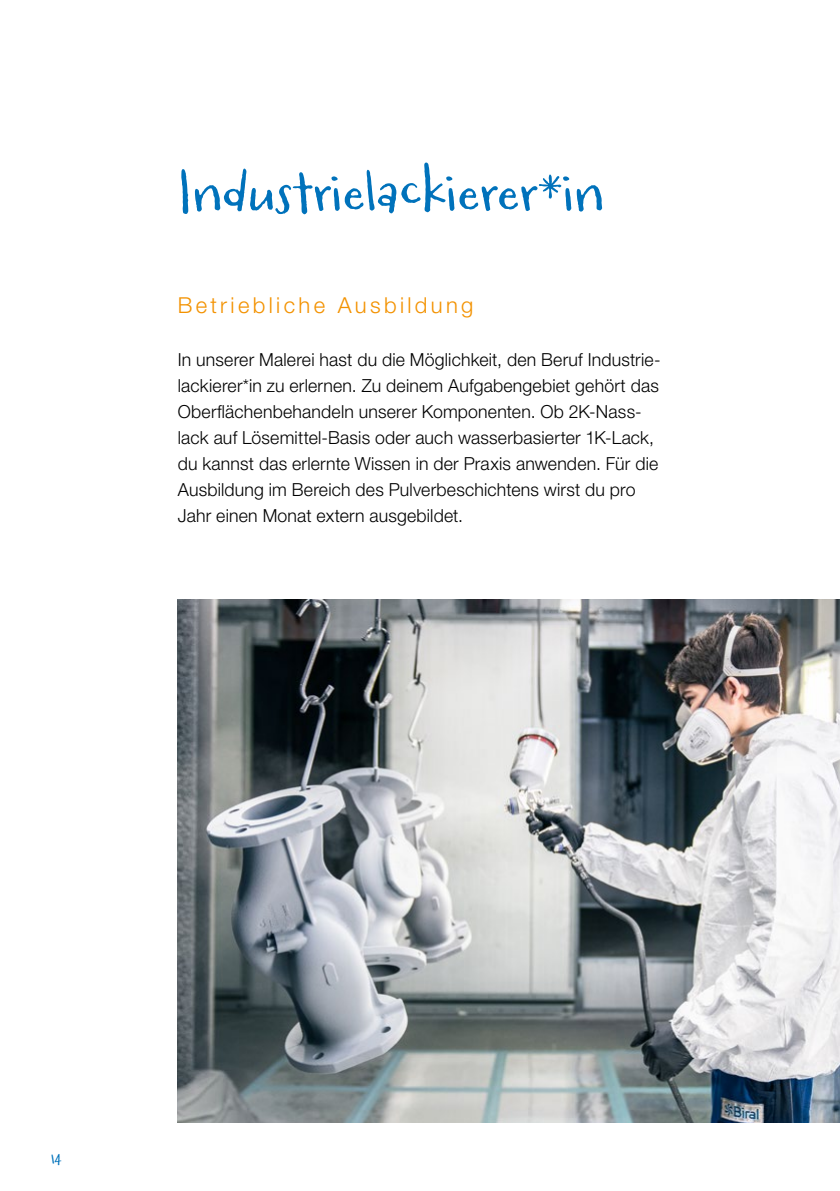
<style>
.page{position:relative;width:840px;height:1191px;background:#fff}
.page>*{position:absolute;margin:0;border:0;box-sizing:border-box;transform-origin:0 0}
.t1{font:56px "Carrotflower";letter-spacing:.015em;color:#0072bb}
.t2{font:300 22px "Helvetica Neue LT Pro";letter-spacing:.15em;color:#f39200}
.t3{font:300 18px/26px "Helvetica Neue LT Pro";letter-spacing:.01em;color:#000}
.t4{font:14px "Carrotflower";color:#0072bb}
</style>
<div class="page">
<img style="left:178px;top:599px;width:661px;height:523px">
<h1 class="t1" style="left:178px;top:160px;width:427px">Industrielackierer*in</h1>
<p class="t2" style="left:178px;top:292px;width:297px">Betriebliche Ausbildung</p>
<p class="t3" style="left:178px;top:346px;width:484px">In unserer Malerei hast du die Möglichkeit, den Beruf Industrie&shy;lackierer*in zu erlernen. Zu deinem Aufgabengebiet gehört das Oberflächenbehandeln unserer Komponenten. Ob 2K-Nass&shy;lack auf Lösemittel-Basis oder auch wasserbasierter 1K-Lack, du kannst das erlernte Wissen in der Praxis anwenden. Für die Ausbildung im Bereich des Pulverbeschichtens wirst du pro Jahr einen Monat extern ausgebildet.</p>
<p class="t4" style="left:51px;top:1151px;width:12px">14</p>
</div>
